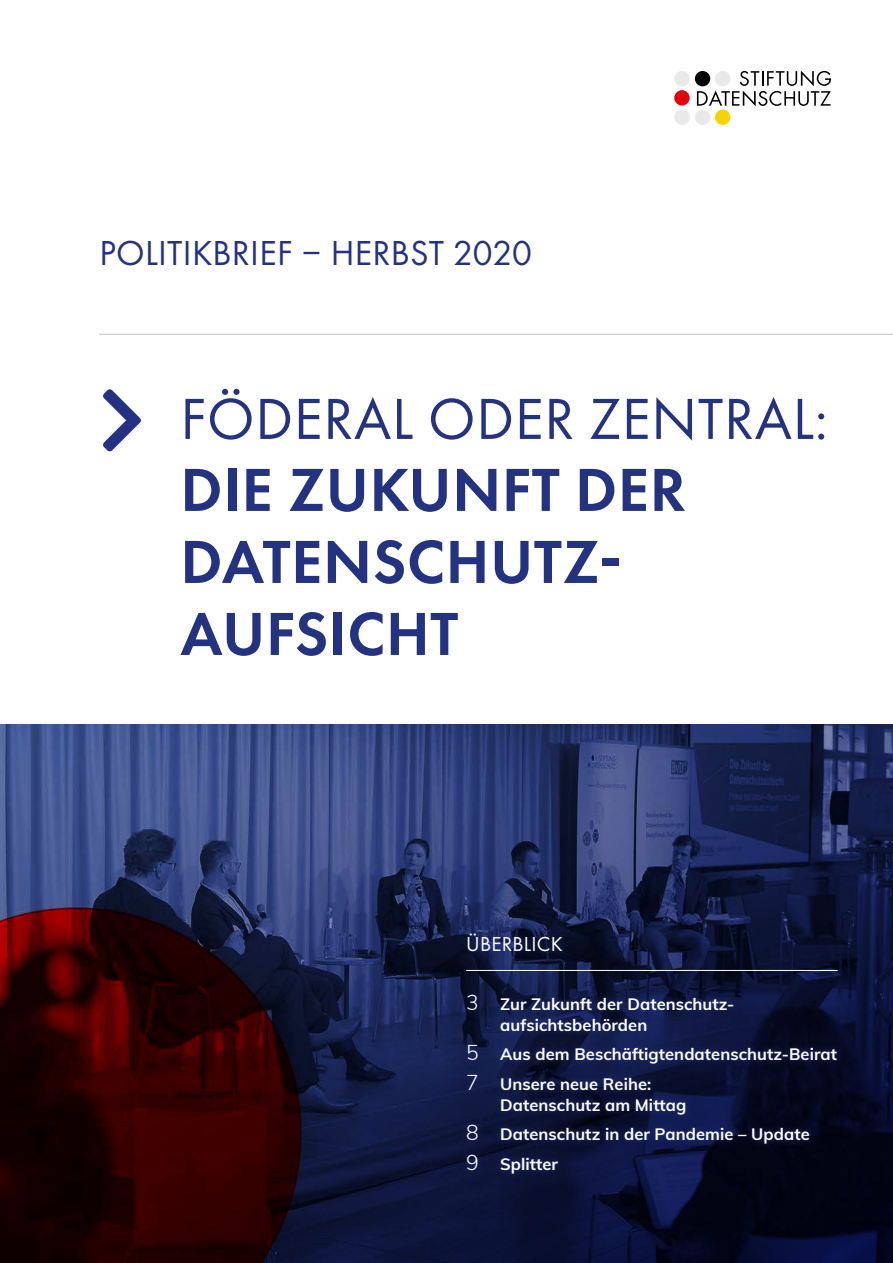
<style>
.page{position:relative;width:893px;height:1263px;background:#fff}
.page>*{position:absolute;margin:0;border:0;box-sizing:border-box;transform-origin:0 0}
.t1{font:600 63px/72px "Futura PT";letter-spacing:.01em;color:#243282}
.t2{font:60px "Futura PT";letter-spacing:.01em;color:#243282}
.t3{font:36px "Futura PT";letter-spacing:.005em;color:#243282}
.t4{font:21px "Futura PT";letter-spacing:.01em;color:#fff}
.t5{font:700 16.5px/29.5px "Muli";letter-spacing:.005em;color:#fff}
.s1{font-weight:300;font-size:21px}
</style>
<div class="page">
<hr style="left:99px;top:334px;width:794px;height:1px;background:#bec2c7">
<div style="left:674px;top:90px;width:16px;height:16px;background:#e3000b;border-radius:50%"></div>
<div style="left:674px;top:71px;width:16px;height:15px;background:#e9e9e9;border-radius:50%"></div>
<div style="left:695px;top:71px;width:15px;height:15px;background:#000;border-radius:50%"></div>
<div style="left:674px;top:110px;width:16px;height:15px;background:#e9e9e9;border-radius:50%"></div>
<div style="left:695px;top:110px;width:15px;height:15px;background:#e9e9e9;border-radius:50%"></div>
<div style="left:715px;top:110px;width:15px;height:15px;background:#f8d200;border-radius:50%"></div>
<svg style="left:697px;top:71px;width:134px;height:35px"></svg>
<svg style="left:0;top:725px;width:893px;height:538px;background:#212c59"></svg>
<hr style="left:466px;top:970px;width:372px;height:1px;background:#fff">
<svg style="left:460px;top:926px;width:109px;height:32px;background:#131d45"></svg>
<svg style="left:460px;top:987px;width:384px;height:194px;background:#0d153b"></svg>
<svg style="left:0;top:909px;width:301px;height:354px;background:#2a0307"></svg>
<h3 class="t3" style="left:99px;top:231px;width:434px">POLITIKBRIEF – HERBST 2020</h3>
<h2 class="t2" style="left:99px;top:383px;width:730px">❖□■▼ FÖDERAL ODER ZENTRAL:</h2>
<h1 class="t1" style="left:180px;top:453px;width:507px">DIE ZUKUNFT DER<br>DATENSCHUTZ-<br>AUFSICHT</h1>
<p class="t4" style="left:466px;top:931px;width:98px">ÜBERBLICK</p>
<p class="t5" style="left:500px;top:993px;width:236px;line-height:21px;text-indent:-34px"><span class="s1">3</span> Zur Zukunft der Datenschutz&shy;aufsichtsbehörden</p>
<p class="t5" style="left:466px;top:1039px;width:372px"><span class="s1">5</span> Aus dem Beschäftigtendatenschutz-Beirat<br><span class="s1">7</span> Unsere neue Reihe:</p>
<p class="t5" style="left:466px;top:1089px;width:345px;text-indent:34px">Datenschutz am Mittag<br><span class="s1">8</span> Datenschutz in der Pandemie – Update<br><span class="s1">9</span> Splitter</p>
</div>
